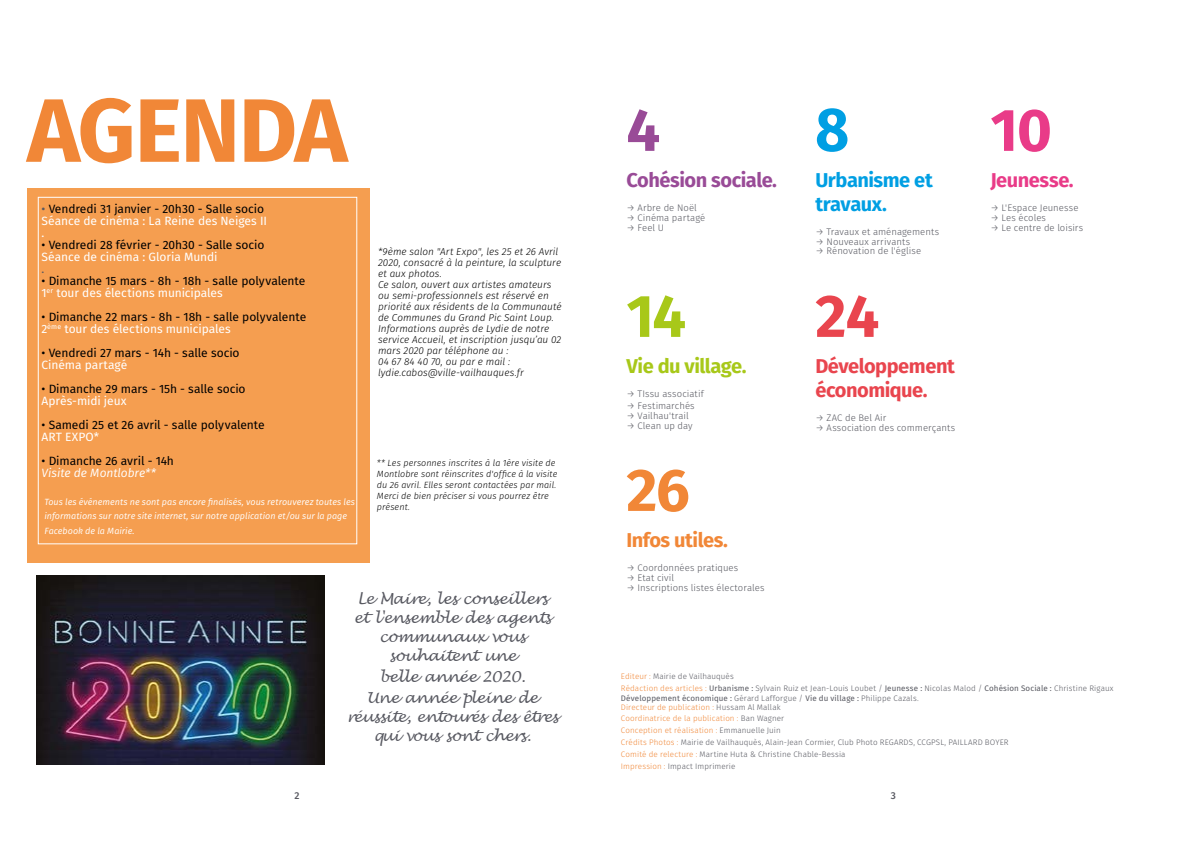
<style>
.page{position:relative;width:1191px;height:842px;background:#fff}
.page>*{position:absolute;margin:0;border:0;box-sizing:border-box;transform-origin:0 0}
.t1{font:700 90px "Fira Sans";letter-spacing:-.015em;color:#f18737}
.t2{font:700 60px "Fira Sans";color:#e93b88}
.t3{font:700 60px "Fira Sans";color:#e9454e}
.t4{font:700 60px "Fira Sans";color:#a8c819}
.t5{font:700 60px "Fira Sans";color:#f18737}
.t6{font:700 60px "Fira Sans";color:#994b97}
.t7{font:700 60px "Fira Sans";color:#009fe3}
.t8{font:700 20px/24px "Fira Sans";letter-spacing:-.025em;color:#e9454e}
.t9{font:700 20px/24px "Fira Sans";letter-spacing:-.025em;color:#009fe3}
.t10{font:700 20px "Fira Sans";letter-spacing:-.025em;color:#994b97}
.t11{font:700 20px "Fira Sans";letter-spacing:-.025em;color:#a8c819}
.t12{font:700 20px "Fira Sans";letter-spacing:-.025em;color:#f18737}
.t13{font:700 20px "Fira Sans";letter-spacing:-.02em;color:#e93b88}
.t14{font:italic 15px/19px "Lucida Handwriting";letter-spacing:-.015em;color:#585961;text-align:center}
.t15{font:12px/12px "Fira Sans";letter-spacing:-.005em;color:#000}
.t16{font:12px "Fira Sans";letter-spacing:-.005em;color:#fff}
.t17{font:italic 12px "Fira Sans";letter-spacing:-.005em;color:#fff}
.t18{font:12px "Fira Sans";color:#585961}
.t19{font:italic 300 10px/11px "Fira Sans";color:#000}
.t20{font:500 10px "Fira Sans";color:#585961}
.t21{font:300 9.5px "Fira Sans";letter-spacing:.005em;color:#585961}
.t22{font:italic 300 9px/11px "Fira Sans";letter-spacing:.005em;color:#000}
.t23{font:italic 9px/14.4px "Fira Sans";color:#fff}
.t24{font:300 8px/12px "Fira Sans";letter-spacing:.01em;color:#585961}
.s1{color:#585961}
.s2{color:#fff}
.s3{color:#f18737}
.s4{font-weight:400}
</style>
<div class="page">
<div style="left:27px;top:188px;width:342px;height:374px;background:#f59e50"></div>
<div style="left:38px;top:197px;width:319px;height:347px;border:1px solid #fff"></div>
<img style="left:36px;top:576px;width:288px;height:189px">
<h1 class="t1" style="left:27px;top:67px;width:322px">AGENDA</h1>
<h3 class="t15" style="left:42px;top:203px;width:227px"><span class="s1">•</span> Vendredi 31 janvier - 20h30 - Salle socio<br><span class="s2">Séance de cinéma : La Reine des Neiges II .</span></h3>
<h3 class="t15" style="left:42px;top:239px;width:224px">• Vendredi 28 février - 20h30 - Salle socio</h3>
<h3 class="t16" style="left:42px;top:248px;width:177px">Séance de cinéma : Gloria Mundi</h3>
<h3 class="t18" style="left:42px;top:260px;width:4px">.</h3>
<h3 class="t15" style="left:42px;top:275px;width:265px">• Dimanche 15 mars - 8h - 18h - salle polyvalente<br><span class="s2">1</span><sup>er</sup> <span class="s2">tour des élections municipales</span></h3>
<h3 class="t15" style="left:42px;top:311px;width:266px">• Dimanche 22 mars - 8h - 18h - salle polyvalente<br><span class="s2">2</span><sup>ème</sup> <span class="s2">tour des élections municipales</span></h3>
<h3 class="t15" style="left:42px;top:347px;width:199px">• Vendredi 27 mars - 14h - salle socio</h3>
<h3 class="t16" style="left:42px;top:356px;width:87px">Cinéma partagé</h3>
<h3 class="t15" style="left:42px;top:383px;width:205px">• Dimanche 29 mars - 15h - salle socio</h3>
<h3 class="t16" style="left:42px;top:392px;width:86px">Après-midi jeux</h3>
<h3 class="t15" style="left:42px;top:419px;width:225px">• Samedi 25 et 26 avril - salle polyvalente</h3>
<h3 class="t16" style="left:42px;top:428px;width:59px">ART EXPO*</h3>
<h3 class="t15" style="left:42px;top:455px;width:134px">• Dimanche 26 avril - 14h</h3>
<h3 class="t17" style="left:42px;top:464px;width:116px">Visite de Montlobre**</h3>
<p class="t23" style="left:44px;top:494px;width:312px">Tous les événements ne sont pas encore finalisés, vous retrouverez toutes les informations sur notre site internet, sur notre application et/ou sur la page<br>Facebook de la Mairie.</p>
<p class="t19" style="left:378px;top:246px;width:185px">*9ème salon "Art Expo", les 25 et 26 Avril 2020, consacré à la peinture, la sculpture et aux photos.<br>Ce salon, ouvert aux artistes amateurs ou semi-professionnels est réservé en priorité aux résidents de la Communauté de Communes du Grand Pic Saint Loup.<br>Informations auprès de Lydie de notre service Accueil, et inscription jusqu’au 02 mars 2020 par téléphone au :<br>04 67 84 40 70, ou par e mail : lydie.cabos@ville-vailhauques.fr</p>
<p class="t22" style="left:377px;top:457px;width:182px">** Les personnes inscrites à la 1ère visite de Montlobre sont réinscrites d'office à la visite du 26 avril. Elles seront contactées par mail.<br>Merci de bien préciser si vous pourrez être présent.</p>
<h3 class="t14" style="left:354px;top:590px;width:198px">Le Maire, les conseillers et l'ensemble des agents communaux vous souhaitent une</h3>
<h3 class="t14" style="left:367px;top:667px;width:173px;line-height:21px">belle année 2020.<br>Une année pleine de</h3>
<h3 class="t14" style="left:347px;top:708px;width:213px">réussite, entourés des êtres qui vous sont chers.</h3>
<h2 class="t6" style="left:626px;top:88px;width:35px">4</h2>
<h3 class="t10" style="left:626px;top:166px;width:152px">Cohésion sociale.</h3>
<p class="t21" style="left:626px;top:201px;width:72px">→ Arbre de Noël</p>
<p class="t21" style="left:626px;top:211px;width:81px">→ Cinéma partagé</p>
<p class="t21" style="left:626px;top:221px;width:39px">→ Feel U</p>
<h2 class="t4" style="left:626px;top:274px;width:61px">14</h2>
<h3 class="t11" style="left:626px;top:352px;width:122px">Vie du village.</h3>
<p class="t21" style="left:626px;top:387px;width:79px">→ TIssu associatif</p>
<p class="t21" style="left:626px;top:399px;width:70px">→ Festimarchés</p>
<p class="t21" style="left:626px;top:409px;width:64px">→ Vailhau'trail</p>
<p class="t21" style="left:626px;top:419px;width:68px">→ Clean up day</p>
<h2 class="t5" style="left:626px;top:448px;width:65px">26</h2>
<h3 class="t12" style="left:626px;top:526px;width:103px">Infos utiles.</h3>
<p class="t21" style="left:626px;top:561px;width:113px">→ Coordonnées pratiques</p>
<p class="t21" style="left:626px;top:571px;width:49px">→ Etat civil</p>
<p class="t21" style="left:626px;top:581px;width:140px">→ Inscriptions listes électorales</p>
<h2 class="t7" style="left:815px;top:88px;width:35px">8</h2>
<h3 class="t9" style="left:815px;top:168px;width:119px">Urbanisme et travaux.</h3>
<p class="t21" style="left:815px;top:225px;width:125px">→ Travaux et aménagements</p>
<p class="t21" style="left:815px;top:235px;width:96px">→ Nouveaux arrivants</p>
<p class="t21" style="left:815px;top:244px;width:107px">→ Rénovation de l'église</p>
<h2 class="t3" style="left:815px;top:274px;width:66px">24</h2>
<h3 class="t8" style="left:815px;top:354px;width:141px">Développement économique.</h3>
<p class="t21" style="left:815px;top:411px;width:72px">→ ZAC de Bel Air</p>
<p class="t21" style="left:815px;top:421px;width:141px">→ Association des commerçants</p>
<h2 class="t2" style="left:990px;top:88px;width:63px">10</h2>
<h3 class="t13" style="left:990px;top:166px;width:85px">Jeunesse.</h3>
<p class="t21" style="left:990px;top:201px;width:90px">→ L'Espace Jeunesse</p>
<p class="t21" style="left:990px;top:211px;width:57px">→ Les écoles</p>
<p class="t21" style="left:990px;top:221px;width:94px">→ Le centre de loisirs</p>
<p class="t24" style="left:621px;top:670px;width:494px"><span class="s3">Editeur :</span> Mairie de Vailhauquès<br><span class="s3">Rédaction des articles :</span> <span class="s4">Urbanisme :</span> Sylvain Ruiz et Jean-Louis Loubet / <span class="s4">Jeunesse :</span> Nicolas Malod / <span class="s4">Cohésion Sociale :</span> Christine Rigaux</p>
<p class="t24" style="left:621px;top:693px;width:299px;line-height:9.6px"><span class="s4">Développement économique :</span> Gérard Lafforgue / <span class="s4">Vie du village :</span> Philippe Cazals.<br><span class="s3">Directeur de publication :</span> Hussam Al Mallak</p>
<p class="t24" style="left:621px;top:712px;width:389px"><span class="s3">Coordinatrice de la publication :</span> Ban Wagner<br><span class="s3">Conception et réalisation :</span> Emmanuelle Juin<br><span class="s3">Crédits Photos :</span> Mairie de Vailhauquès, Alain-Jean Cormier, Club Photo REGARDS, CCGPSL, PAILLARD BOYER <span class="s3">Comité de relecture :</span> Martine Huta &amp; Christine Chable-Bessia<br><span class="s3">Impression :</span> Impact Imprimerie</p>
<p class="t20" style="left:294px;top:788px;width:7px">2</p>
<p class="t20" style="left:890px;top:788px;width:7px">3</p>
</div>
